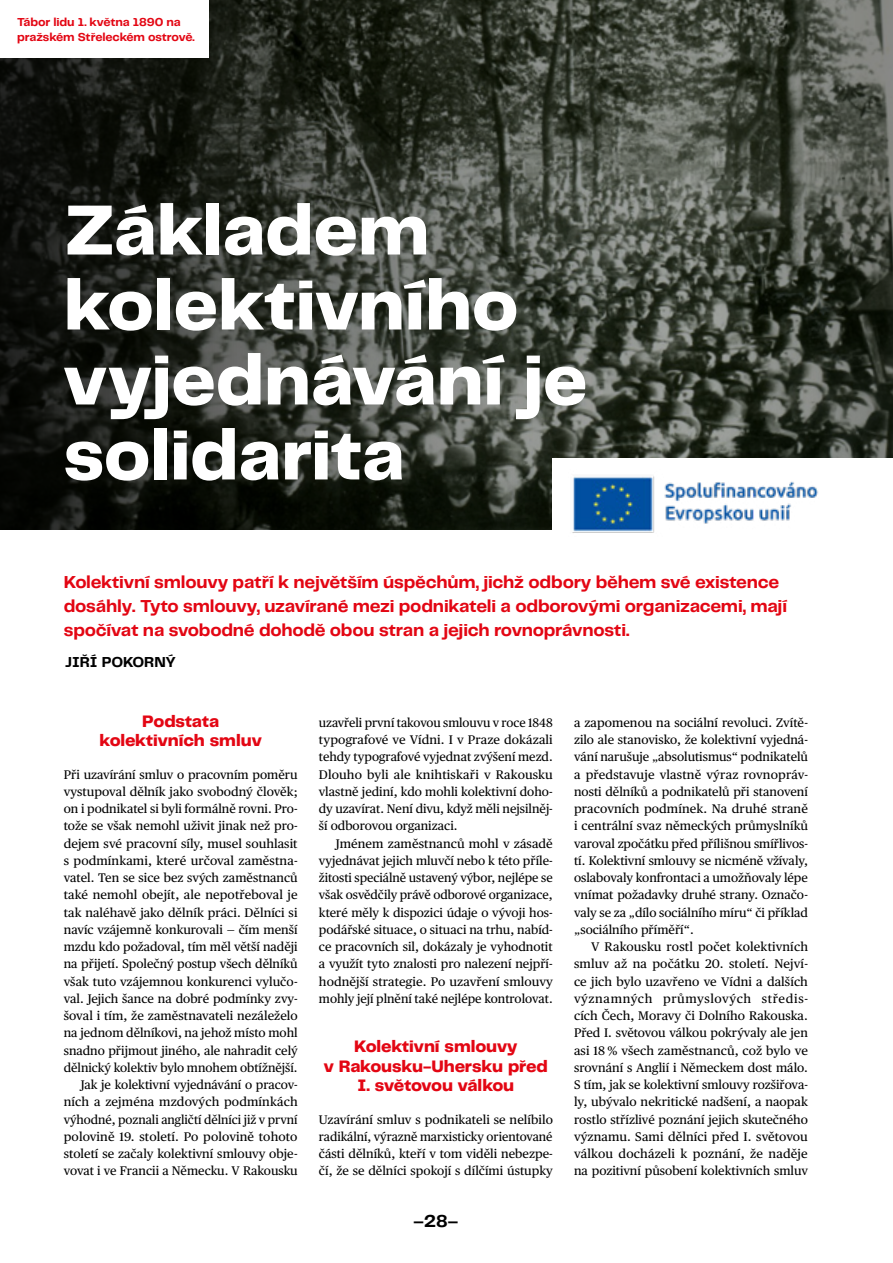
<style>
.page{position:relative;width:893px;height:1263px;background:#fff}
.page>*{position:absolute;margin:0;border:0;box-sizing:border-box;transform-origin:0 0}
.t1{font:800 73.5px/75px "PP Telegraf";letter-spacing:-.005em;color:#fff}
.t2{font:700 18px/24px "PP Telegraf";letter-spacing:-.015em;color:#e30613}
.t3{font:700 18px "PP Telegraf";color:#000}
.t4{font:800 17.25px/19.5px "PP Telegraf";letter-spacing:-.01em;color:#e30613;text-align:center}
.t5{font:700 15px "PP Telegraf";letter-spacing:-.005em;color:#000}
.t6{font:12.45px/17.2px "Publico Text";color:#000;text-align:justify}
.t7{font:700 12px/15px "PP Telegraf";letter-spacing:-.01em;color:#e30613}
</style>
<div class="page">
<svg style="left:0;top:58px;width:89px;height:471px;background:#0e100c"></svg>
<svg style="left:89px;top:0;width:804px;height:529px;background:#383d34"></svg>
<div style="left:553px;top:458px;width:340px;height:76px;background:#fff"></div>
<img style="left:572px;top:476px;width:246px;height:57px">
<div style="left:0;top:0;width:208px;height:57px;background:#fff"></div>
<p class="t7" style="left:17px;top:15px;width:179px">Tábor lidu 1. května 1890 na pražském Střeleckém ostrově.</p>
<h1 class="t1" style="left:64px;top:193px;width:525px">Základem kolektivního vyjednávání je solidarita</h1>
<h2 class="t2" style="left:64px;top:570px;width:725px">Kolektivní smlouvy patří k největším úspěchům, jichž odbory během své existence dosáhly. Tyto smlouvy, uzavírané mezi podnikateli a odborovými organizacemi, mají spočívat na svobodné dohodě obou stran a jejich rovnoprávnosti.</h2>
<p class="t5" style="left:65px;top:652px;width:112px">JIŘÍ POKORNÝ</p>
<h3 class="t4" style="left:100px;top:712px;width:164px">Podstata kolektivních smluv</h3>
<p class="t6" style="left:64px;top:765px;width:235px;text-align:right">Při uzavírání smluv o pracovním poměru vystupoval dělník jako svobodný člověk; on i podnikatel si byli formálně rovni. Pro&shy;tože se však nemohl uživit jinak než pro&shy;dejem své pracovní síly, musel souhlasit s podmínkami, které určoval zaměstna&shy;vatel. Ten se sice bez svých zaměstnanců také nemohl obejít, ale nepotřeboval je tak naléhavě jako dělník práci. Dělníci si navíc vzájemně konkurovali — čím menší mzdu kdo požadoval, tím měl větší naději na přijetí. Společný postup všech dělníků však tuto vzájemnou konkurenci vylučo&shy;val. Jejich šance na dobré podmínky zvy&shy;šoval i tím, že zaměstnavateli nezáleželo na jednom dělníkovi, na jehož místo mohl snadno přijmout jiného, ale nahradit celý dělnický kolektiv bylo mnohem obtížnější.<br>Jak je kolektivní vyjednávání o pracov&shy;ních a zejména mzdových podmínkách výhodné, poznali angličtí dělníci již v první polovině 19. století. Po polovině tohoto století se začaly kolektivní smlouvy obje&shy;vovat i ve Francii a Německu. V Rakousku</p>
<p class="t6" style="left:319px;top:713px;width:235px">uzavřeli první takovou smlouvu v roce 1848 typografové ve Vídni. I v Praze dokázali tehdy typografové vyjednat zvýšení mezd.<br>Dlouho byli ale knihtiskaři v Rakousku vlastně jediní, kdo mohli kolektivní doho&shy;dy uzavírat. Není divu, když měli nejsilněj&shy;ší odborovou organizaci.</p>
<p class="t6" style="left:319px;top:834px;width:235px;text-indent:17px">Jménem zaměstnanců mohl v zásadě vyjednávat jejich mluvčí nebo k této příle&shy;žitosti speciálně ustavený výbor, nejlépe se však osvědčily právě odborové organizace, které měly k dispozici údaje o vývoji hos&shy;podářské situace, o situaci na trhu, nabíd&shy;ce pracovních sil, dokázaly je vyhodnotit a využít tyto znalosti pro nalezení nejpří&shy;hodnější strategie. Po uzavření smlouvy mohly její plnění také nejlépe kontrolovat.</p>
<h3 class="t4" style="left:324px;top:1037px;width:226px">Kolektivní smlouvy<br>v Rakousku-Uhersku před<br>I. světovou válkou</h3>
<p class="t6" style="left:319px;top:1110px;width:235px">Uzavírání smluv s podnikateli se nelíbilo radikální, výrazně marxisticky orientované části dělníků, kteří v tom viděli nebezpe&shy;čí, že se dělníci spokojí s dílčími ústupky</p>
<h2 class="t3" style="left:413px;top:1208px;width:46px">–28–</h2>
<p class="t6" style="left:574px;top:713px;width:235px">a zapomenou na sociální revoluci. Zvítě&shy;zilo ale stanovisko, že kolektivní vyjedná&shy;vání narušuje „absolutismus“ podnikatelů a představuje vlastně výraz rovnopráv&shy;nosti dělníků a podnikatelů při stanovení pracovních podmínek. Na druhé straně i centrální svaz německých průmyslníků varoval zpočátku před přílišnou smířlivos&shy;tí. Kolektivní smlouvy se nicméně vžívaly, oslabovaly konfrontaci a umožňovaly lépe vnímat požadavky druhé strany. Označo&shy;valy se za „dílo sociálního míru“ či příklad „sociálního příměří“.</p>
<p class="t6" style="left:574px;top:937px;width:235px;text-indent:17px">V Rakousku rostl počet kolektivních smluv až na počátku 20. století. Nejví&shy;ce jich bylo uzavřeno ve Vídni a dalších významných průmyslových středis&shy;cích Čech, Moravy či Dolního Rakouska.<br>Před I. světovou válkou pokrývaly ale jen asi 18 % všech zaměstnanců, což bylo ve srovnání s Anglií i Německem dost málo.<br>S tím, jak se kolektivní smlouvy rozšiřova&shy;ly, ubývalo nekritické nadšení, a naopak rostlo střízlivé poznání jejich skutečného významu. Sami dělníci před I. světovou válkou docházeli k poznání, že naděje na pozitivní působení kolektivních smluv</p>
</div>
